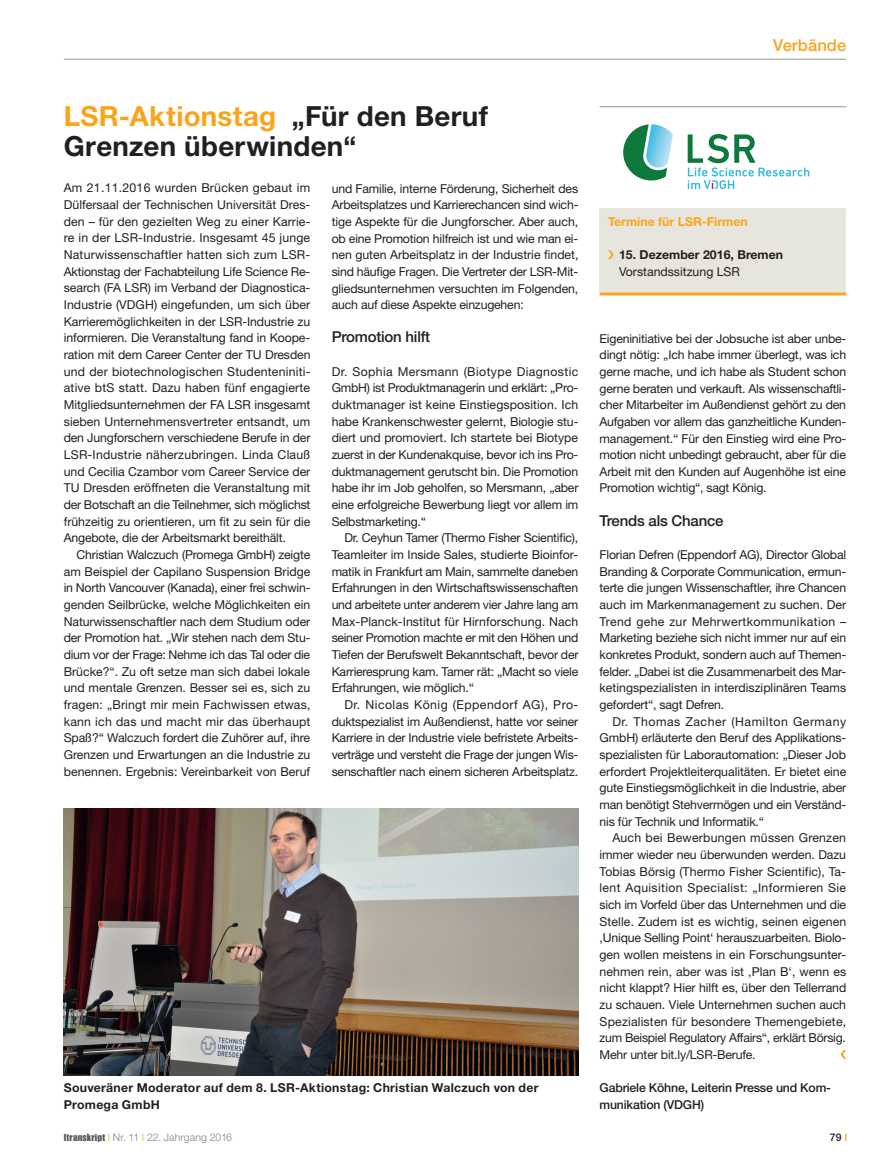
<style>
.page{position:relative;width:893px;height:1170px;background:#fff}
.page>*{position:absolute;margin:0;border:0;box-sizing:border-box;transform-origin:0 0}
.t1{font:700 27.75px/30px "Helvetica Neue LT Std";letter-spacing:.01em;color:#231f20}
.t2{font:500 16.5px "Helvetica Neue LT Std";letter-spacing:.005em;color:#f9a51b}
.t3{font:500 15px "Helvetica Neue LT Std";letter-spacing:-.015em;color:#231f20}
.t4{font:12.3px/16.6px "Helvetica Neue LT Std";letter-spacing:-.015em;color:#231f20;text-align:justify}
.t5{font:700 12.3px/16.6px "Helvetica Neue LT Std";letter-spacing:.02em;color:#231f20}
.t6{font:500 12.3px/16.6px "Helvetica Neue LT Std";letter-spacing:-.015em;color:#231f20}
.t7{font:700 12.3px "Helvetica Neue LT Std";color:#231f20}
.t8{font:700 12.3px "Helvetica Neue LT Std";color:#f9a51b}
.t9{font:300 10.5px "Helvetica Neue LT Std";letter-spacing:.005em;color:#808285}
.t10{font:500 10.5px "Helvetica Neue LT Std";color:#231f20}
.s1{color:#f9a51b}
.s2{font-family:"Impact";font-weight:400;font-size:9px;color:#57585a}
</style>
<div class="page">
<hr style="left:64px;top:59px;width:782px;height:1px;background:#939598">
<svg style="left:623px;top:124px;width:50px;height:56px"></svg>
<svg style="left:688px;top:134px;width:121px;height:55px"></svg>
<div style="left:600px;top:208px;width:246px;height:84px;background:#e7e6de"></div>
<svg style="left:608px;top:250px;width:6px;height:9px"></svg>
<hr style="left:600px;top:292px;width:246px;height:3px;background:#f9a51b">
<hr style="left:600px;top:106px;width:246px;height:1px;background:#939598">
<svg style="left:840px;top:1050px;width:6px;height:8px"></svg>
<img style="left:64px;top:808px;width:514px;height:267px">
<h2 class="t2" style="left:773px;top:35px;width:74px">Verbände</h2>
<h1 class="t1" style="left:64px;top:100px;width:426px"><span class="s1">LSR-Aktionstag</span> „Für den Beruf<br>Grenzen überwinden“</h1>
<p class="t4" style="left:64px;top:180px;width:248px">Am 21.11.2016 wurden Brücken gebaut im Dülfersaal der Technischen Universität Dres&shy;den – für den gezielten Weg zu einer Karrie&shy;re in der LSR-Industrie. Insgesamt 45 junge Naturwissenschaftler hatten sich zum LSR-Aktionstag der Fachabteilung Life Science Re&shy;search (FA LSR) im Verband der Diagnostica-Industrie (VDGH) eingefunden, um sich über Karrieremöglichkeiten in der LSR-Industrie zu informieren. Die Veranstaltung fand in Koope&shy;ration mit dem Career Center der TU Dresden und der biotechnologischen Studenteniniti&shy;ative btS statt. Dazu haben fünf engagierte Mitgliedsunternehmen der FA LSR insgesamt sieben Unternehmensvertreter entsandt, um den Jungforschern verschiedene Berufe in der LSR-Industrie näherzubringen. Linda Clauß und Cecilia Czambor vom Career Service der TU Dresden eröffneten die Veranstaltung mit der Botschaft an die Teilnehmer, sich möglichst frühzeitig zu orientieren, um fit zu sein für die Angebote, die der Arbeitsmarkt bereithält.</p>
<p class="t4" style="left:64px;top:546px;width:248px;text-indent:13px">Christian Walczuch (Promega GmbH) zeigte am Beispiel der Capilano Suspension Bridge in North Vancouver (Kanada), einer frei schwin&shy;genden Seilbrücke, welche Möglichkeiten ein Naturwissenschaftler nach dem Studium oder der Promotion hat. „Wir stehen nach dem Stu&shy;dium vor der Frage: Nehme ich das Tal oder die Brücke?“. Zu oft setze man sich dabei lokale und mentale Grenzen. Besser sei es, sich zu fragen: „Bringt mir mein Fachwissen etwas, kann ich das und macht mir das überhaupt Spaß?“ Walczuch fordert die Zuhörer auf, ihre Grenzen und Erwartungen an die Industrie zu benennen. Ergebnis: Vereinbarkeit von Beruf</p>
<p class="t4" style="left:332px;top:180px;width:248px">und Familie, interne Förderung, Sicherheit des Arbeitsplatzes und Karrierechancen sind wich&shy;tige Aspekte für die Jungforscher. Aber auch, ob eine Promotion hilfreich ist und wie man ei&shy;nen guten Arbeitsplatz in der Industrie findet, sind häufige Fragen. Die Vertreter der LSR-Mit&shy;gliedsunternehmen versuchten im Folgenden, auch auf diese Aspekte einzugehen:</p>
<p class="t3" style="left:332px;top:328px;width:100px">Promotion hilft</p>
<p class="t4" style="left:332px;top:363px;width:248px">Dr. Sophia Mersmann (Biotype Diagnostic GmbH) ist Produktmanagerin und erklärt: „Pro&shy;duktmanager ist keine Einstiegsposition. Ich habe Krankenschwester gelernt, Biologie stu&shy;diert und promoviert. Ich startete bei Biotype zuerst in der Kundenakquise, bevor ich ins Pro&shy;duktmanagement gerutscht bin. Die Promotion habe ihr im Job geholfen, so Mersmann, „aber eine erfolgreiche Bewerbung liegt vor allem im Selbstmarketing.“</p>
<p class="t4" style="left:332px;top:529px;width:248px;text-indent:13px">Dr. Ceyhun Tamer (Thermo Fisher Scientific), Teamleiter im Inside Sales, studierte Bioinfor&shy;matik in Frankfurt am Main, sammelte daneben Erfahrungen in den Wirtschaftswissenschaften und arbeitete unter anderem vier Jahre lang am Max-Planck-Institut für Hirnforschung. Nach seiner Promotion machte er mit den Höhen und Tiefen der Berufswelt Bekanntschaft, bevor der Karrieresprung kam. Tamer rät: „Macht so viele Erfahrungen, wie möglich.“</p>
<p class="t4" style="left:332px;top:696px;width:248px;text-indent:13px">Dr. Nicolas König (Eppendorf AG), Pro&shy;duktspezialist im Außendienst, hatte vor seiner Karriere in der Industrie viele befristete Arbeits&shy;verträge und versteht die Frage der jungen Wis&shy;senschaftler nach einem sicheren Arbeitsplatz.</p>
<p class="t5" style="left:64px;top:1079px;width:476px">Souveräner Moderator auf dem 8. LSR-Aktionstag: Christian Walczuch von der<br>Promega GmbH</p>
<p class="t8" style="left:608px;top:214px;width:141px">Termine für LSR-Firmen</p>
<p class="t7" style="left:619px;top:247px;width:166px">15. Dezember 2016, Bremen</p>
<p class="t4" style="left:619px;top:263px;width:122px">Vorstandssitzung LSR</p>
<p class="t4" style="left:600px;top:329px;width:248px">Eigeninitiative bei der Jobsuche ist aber unbe&shy;dingt nötig: „Ich habe immer überlegt, was ich gerne mache, und ich habe als Student schon gerne beraten und verkauft. Als wissenschaftli&shy;cher Mitarbeiter im Außendienst gehört zu den Aufgaben vor allem das ganzheitliche Kunden&shy;management.“ Für den Einstieg wird eine Pro&shy;motion nicht unbedingt gebraucht, aber für die Arbeit mit den Kunden auf Augenhöhe ist eine Promotion wichtig“, sagt König.</p>
<p class="t3" style="left:600px;top:511px;width:125px">Trends als Chance</p>
<p class="t4" style="left:600px;top:546px;width:248px">Florian Defren (Eppendorf AG), Director Global Branding &amp; Corporate Communication, ermun&shy;terte die jungen Wissenschaftler, ihre Chancen auch im Markenmanagement zu suchen. Der Trend gehe zur Mehrwertkommunikation – Marketing beziehe sich nicht immer nur auf ein konkretes Produkt, sondern auch auf Themen&shy;felder. „Dabei ist die Zusammenarbeit des Mar&shy;ketingspezialisten in interdisziplinären Teams gefordert“, sagt Defren.</p>
<p class="t4" style="left:600px;top:712px;width:248px;text-indent:13px">Dr. Thomas Zacher (Hamilton Germany GmbH) erläuterte den Beruf des Applikations&shy;spezialisten für Laborautomation: „Dieser Job erfordert Projektleiterqualitäten. Er bietet eine gute Einstiegsmöglichkeit in die Industrie, aber man benötigt Stehvermögen und ein Verständ&shy;nis für Technik und Informatik.“</p>
<p class="t4" style="left:600px;top:829px;width:248px;text-indent:13px">Auch bei Bewerbungen müssen Grenzen immer wieder neu überwunden werden. Dazu Tobias Börsig (Thermo Fisher Scientific), Ta&shy;lent Aquisition Specialist: „Informieren Sie sich im Vorfeld über das Unternehmen und die Stelle. Zudem ist es wichtig, seinen eigenen ‚Unique Selling Point‘ herauszuarbeiten. Biolo&shy;gen wollen meistens in ein Forschungsunter&shy;nehmen rein, aber was ist ‚Plan B‘, wenn es nicht klappt? Hier hilft es, über den Tellerrand zu schauen. Viele Unternehmen suchen auch Spezialisten für besondere Themengebiete, zum Beispiel Regulatory Affairs“, erklärt Börsig.<br>Mehr unter bit.ly/LSR-Berufe.</p>
<p class="t6" style="left:600px;top:1079px;width:233px">Gabriele Köhne, Leiterin Presse und Kom&shy;munikation (VDGH)</p>
<p class="t9" style="left:64px;top:1130px;width:170px"><span class="s2">Itranskript</span> <span class="s1">I</span> Nr. 11 <span class="s1">I</span> 22. Jahrgang 2016</p>
<p class="t10" style="left:830px;top:1131px;width:19px">79 <span class="s1">I</span></p>
</div>
